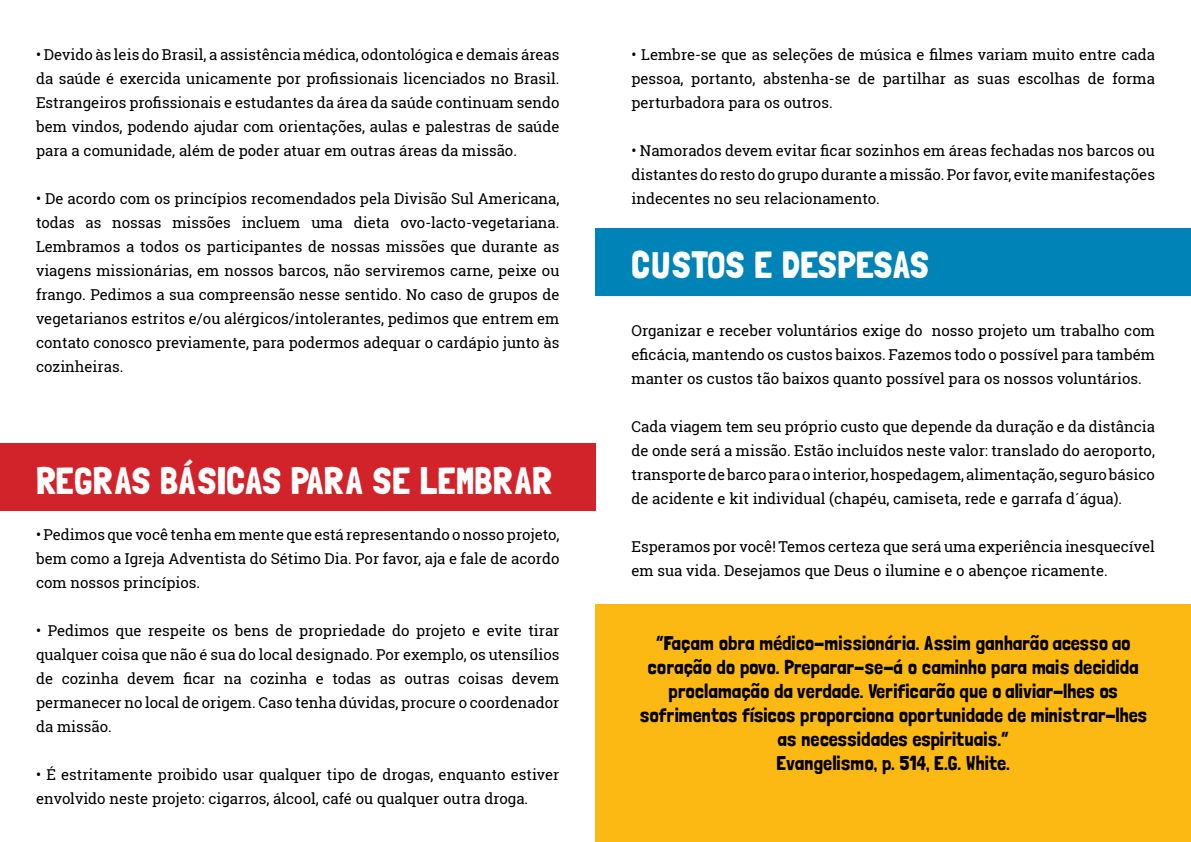
<style>
.page{position:relative;width:1191px;height:842px;background:#fff}
.page>*{position:absolute;margin:0;border:0;box-sizing:border-box;transform-origin:0 0}
.t1{font:38px "Londrina Solid";color:#fff}
.t2{font:20px/24px "Londrina Solid";color:#000;text-align:center}
.t3{font:15px/24px "Roboto Slab";color:#000;text-align:justify}
</style>
<div class="page">
<div style="left:0;top:443px;width:595px;height:68px;background:#d2232a"></div>
<div style="left:595px;top:228px;width:596px;height:67px;background:#0083b7"></div>
<div style="left:595px;top:605px;width:596px;height:237px;background:#fdb913"></div>
<p class="t3" style="left:36px;top:42px;width:525px">• Devido às leis do Brasil, a assistência médica, odontológica e demais áreas da saúde é exercida unicamente por profissionais licenciados no Brasil.<br>Estrangeiros profissionais e estudantes da área da saúde continuam sendo bem vindos, podendo ajudar com orientações, aulas e palestras de saúde para a comunidade, além de poder atuar em outras áreas da missão.</p>
<p class="t3" style="left:36px;top:186px;width:525px">• De acordo com os princípios recomendados pela Divisão Sul Americana, todas as nossas missões incluem uma dieta ovo-lacto-vegetariana.<br>Lembramos a todos os participantes de nossas missões que durante as viagens missionárias, em nossos barcos, não serviremos carne, peixe ou frango. Pedimos a sua compreensão nesse sentido. No caso de grupos de vegetarianos estritos e/ou alérgicos/intolerantes, pedimos que entrem em contato conosco previamente, para podermos adequar o cardápio junto às cozinheiras.</p>
<h1 class="t1" style="left:36px;top:458px;width:519px">REGRAS BÁSICAS PARA SE LEMBRAR</h1>
<p class="t3" style="left:36px;top:522px;width:525px">• Pedimos que você tenha em mente que está representando o nosso projeto, bem como a Igreja Adventista do Sétimo Dia. Por favor, aja e fale de acordo com nossos princípios.</p>
<p class="t3" style="left:36px;top:618px;width:525px">• Pedimos que respeite os bens de propriedade do projeto e evite tirar qualquer coisa que não é sua do local designado. Por exemplo, os utensílios de cozinha devem ficar na cozinha e todas as outras coisas devem permanecer no local de origem. Caso tenha dúvidas, procure o coordenador da missão.</p>
<p class="t3" style="left:36px;top:762px;width:525px">• É estritamente proibido usar qualquer tipo de drogas, enquanto estiver envolvido neste projeto: cigarros, álcool, café ou qualquer outra droga.</p>
<p class="t3" style="left:631px;top:42px;width:525px">• Lembre-se que as seleções de música e filmes variam muito entre cada pessoa, portanto, abstenha-se de partilhar as suas escolhas de forma perturbadora para os outros.</p>
<p class="t3" style="left:631px;top:138px;width:525px">• Namorados devem evitar ficar sozinhos em áreas fechadas nos barcos ou distantes do resto do grupo durante a missão. Por favor, evite manifestações indecentes no seu relacionamento.</p>
<h1 class="t1" style="left:631px;top:242px;width:299px">CUSTOS E DESPESAS</h1>
<p class="t3" style="left:631px;top:318px;width:525px">Organizar e receber voluntários exige do nosso projeto um trabalho com eficácia, mantendo os custos baixos. Fazemos todo o possível para também manter os custos tão baixos quanto possível para os nossos voluntários.</p>
<p class="t3" style="left:631px;top:414px;width:525px">Cada viagem tem seu próprio custo que depende da duração e da distância de onde será a missão. Estão incluídos neste valor: translado do aeroporto, transporte de barco para o interior, hospedagem, alimentação, seguro básico de acidente e kit individual (chapéu, camiseta, rede e garrafa d´água).</p>
<p class="t3" style="left:631px;top:534px;width:525px">Esperamos por você! Temos certeza que será uma experiência inesquecível em sua vida. Desejamos que Deus o ilumine e o abençoe ricamente.</p>
<p class="t2" style="left:639px;top:630px;width:509px">“Façam obra médico-missionária. Assim ganharão acesso ao coração do povo. Preparar-se-á o caminho para mais decidida proclamação da verdade. Verificarão que o aliviar-lhes os sofrimentos físicos proporciona oportunidade de ministrar-lhes as necessidades espirituais.”<br>Evangelismo, p. 514, E.G. White.</p>
</div>
